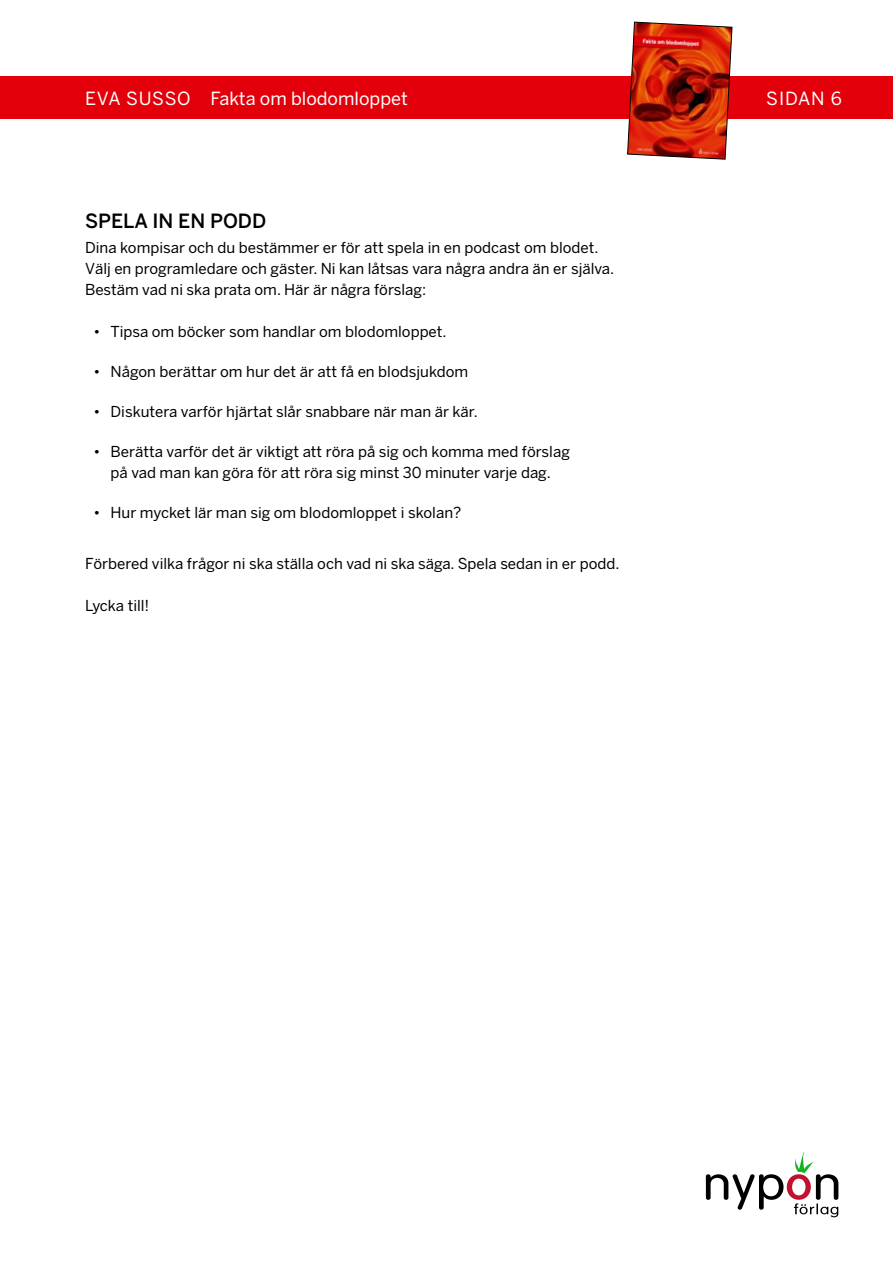
<style>
.page{position:relative;width:893px;height:1263px;background:#fff}
.page>*{position:absolute;margin:0;border:0;box-sizing:border-box;transform-origin:0 0}
.t1{font:500 19.5px "Benton Sans";color:#000}
.t2{font:18px "Benton Sans";color:#fff}
.t3{font:15px/21px "Benton Sans";color:#000}
</style>
<div class="page">
<div style="left:0;top:77px;width:893px;height:42px;background:#e3000b"></div>
<img style="left:627px;top:21px;width:106px;height:139px">
<svg style="left:706px;top:1152px;width:132px;height:65px"></svg>
<p class="t2" style="left:85px;top:88px;width:324px">EVA SUSSO Fakta om blodomloppet</p>
<p class="t2" style="left:766px;top:88px;width:77px">SIDAN 6</p>
<h1 class="t1" style="left:85px;top:210px;width:183px">SPELA IN EN PODD</h1>
<p class="t3" style="left:85px;top:238px;width:531px">Dina kompisar och du bestämmer er för att spela in en podcast om blodet.<br>Välj en programledare och gäster. Ni kan låtsas vara några andra än er själva.<br>Bestäm vad ni ska prata om. Här är några förslag:</p>
<p class="t3" style="left:94px;top:322px;width:355px">• Tipsa om böcker som handlar om blodomloppet.</p>
<p class="t3" style="left:94px;top:362px;width:376px">• Någon berättar om hur det är att få en blodsjukdom</p>
<p class="t3" style="left:94px;top:402px;width:386px">• Diskutera varför hjärtat slår snabbare när man är kär.</p>
<p class="t3" style="left:94px;top:442px;width:478px;text-align:center">• Berätta varför det är viktigt att röra på sig och komma med förslag på vad man kan göra för att röra sig minst 30 minuter varje dag.</p>
<p class="t3" style="left:94px;top:503px;width:369px">• Hur mycket lär man sig om blodomloppet i skolan?</p>
<p class="t3" style="left:85px;top:553px;width:536px">Förbered vilka frågor ni ska ställa och vad ni ska säga. Spela sedan in er podd.</p>
<p class="t3" style="left:85px;top:595px;width:66px">Lycka till!</p>
</div>
